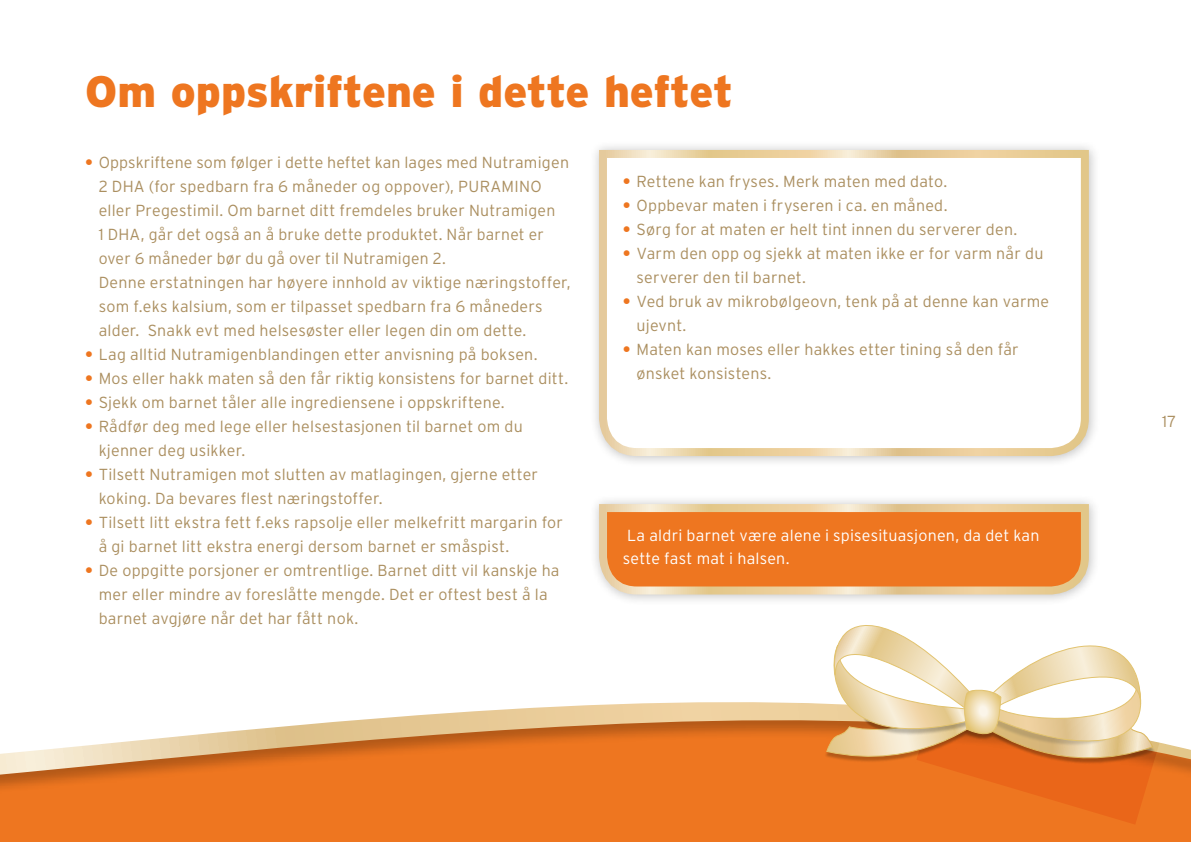
<style>
.page{position:relative;width:1191px;height:842px;background:#fff}
.page>*{position:absolute;margin:0;border:0;box-sizing:border-box;transform-origin:0 0}
.t1{font:900 44px "Interstate";letter-spacing:-.005em;color:#ee7620}
.t2{font:300 16px/24px "Interstate";letter-spacing:.015em;color:#ab8f60}
.t3{font:300 16px/22.8px "Interstate";letter-spacing:.015em;color:#fff}
.s1{font-weight:700;color:#ee7620}
</style>
<div class="page">
<div style="left:0;top:832px;width:747px;height:10px;background:#ee7620"></div>
<div style="left:0;top:644px;width:1191px;height:188px;background:#ee7620"></div>
<svg style="left:0;top:644px;width:747px;height:145px"></svg>
<img style="left:1103px;top:644px;width:88px;height:198px">
<img style="left:1103px;top:644px;width:68px;height:181px">
<img style="left:747px;top:644px;width:356px;height:198px">
<svg style="left:825px;top:625px;width:331px;height:186px"></svg>
<div style="left:589px;top:140px;width:511px;height:328px;background:#f8f8f8"></div>
<svg style="left:597px;top:148px;width:495px;height:312px"></svg>
<div style="left:589px;top:495px;width:512px;height:112px;background:#fafafa"></div>
<svg style="left:596px;top:501px;width:497px;height:97px;background:#ec914a"></svg>
<h1 class="t1" style="left:85px;top:67px;width:649px">Om oppskriftene i dette heftet</h1>
<p class="t2" style="left:99px;top:150px;width:473px;text-indent:-14px"><span class="s1">•</span> Oppskriftene som følger i dette heftet kan lages med Nutramigen 2 DHA (for spedbarn fra 6 måneder og oppover), PURAMINO eller Pregestimil. Om barnet ditt fremdeles bruker Nutramigen<br>1 DHA, går det også an å bruke dette produktet. Når barnet er over 6 måneder bør du gå over til Nutramigen 2.<br>Denne erstatningen har høyere innhold av viktige næringstoffer, som f.eks kalsium, som er tilpasset spedbarn fra 6 måneders alder. Snakk evt med helsesøster eller legen din om dette.</p>
<p class="t2" style="left:85px;top:342px;width:454px"><span class="s1">•</span> Lag alltid Nutramigenblandingen etter anvisning på boksen.</p>
<p class="t2" style="left:85px;top:366px;width:485px"><span class="s1">•</span> Mos eller hakk maten så den får riktig konsistens for barnet ditt.</p>
<p class="t2" style="left:85px;top:390px;width:421px"><span class="s1">•</span> Sjekk om barnet tåler alle ingrediensene i oppskriftene.</p>
<p class="t2" style="left:99px;top:414px;width:426px;text-indent:-14px"><span class="s1">•</span> Rådfør deg med lege eller helsestasjonen til barnet om du kjenner deg usikker.</p>
<p class="t2" style="left:99px;top:462px;width:441px;text-indent:-14px"><span class="s1">•</span> Tilsett Nutramigen mot slutten av matlagingen, gjerne etter koking. Da bevares flest næringstoffer.</p>
<p class="t2" style="left:99px;top:510px;width:466px;text-indent:-14px"><span class="s1">•</span> Tilsett litt ekstra fett f.eks rapsolje eller melkefritt margarin for å gi barnet litt ekstra energi dersom barnet er småspist.</p>
<p class="t2" style="left:99px;top:558px;width:462px;text-indent:-14px"><span class="s1">•</span> De oppgitte porsjoner er omtrentlige. Barnet ditt vil kanskje ha mer eller mindre av foreslåtte mengde. Det er oftest best å la barnet avgjøre når det har fått nok.</p>
<p class="t2" style="left:623px;top:169px;width:326px"><span class="s1">•</span> Rettene kan fryses. Merk maten med dato.</p>
<p class="t2" style="left:623px;top:193px;width:326px"><span class="s1">•</span> Oppbevar maten i fryseren i ca. en måned.</p>
<p class="t2" style="left:623px;top:217px;width:396px"><span class="s1">•</span> Sørg for at maten er helt tint innen du serverer den.</p>
<p class="t2" style="left:636px;top:241px;width:408px;text-indent:-14px"><span class="s1">•</span> Varm den opp og sjekk at maten ikke er for varm når du serverer den til barnet.</p>
<p class="t2" style="left:636px;top:289px;width:414px;text-indent:-14px"><span class="s1">•</span> Ved bruk av mikrobølgeovn, tenk på at denne kan varme ujevnt.</p>
<p class="t2" style="left:636px;top:337px;width:384px;text-indent:-14px"><span class="s1">•</span> Maten kan moses eller hakkes etter tining så den får ønsket konsistens.</p>
<p class="t3" style="left:623px;top:524px;width:418px">La aldri barnet være alene i spisesituasjonen, da det kan sette fast mat i halsen.</p>
<p class="t2" style="left:1162px;top:410px;width:16px">17</p>
</div>
